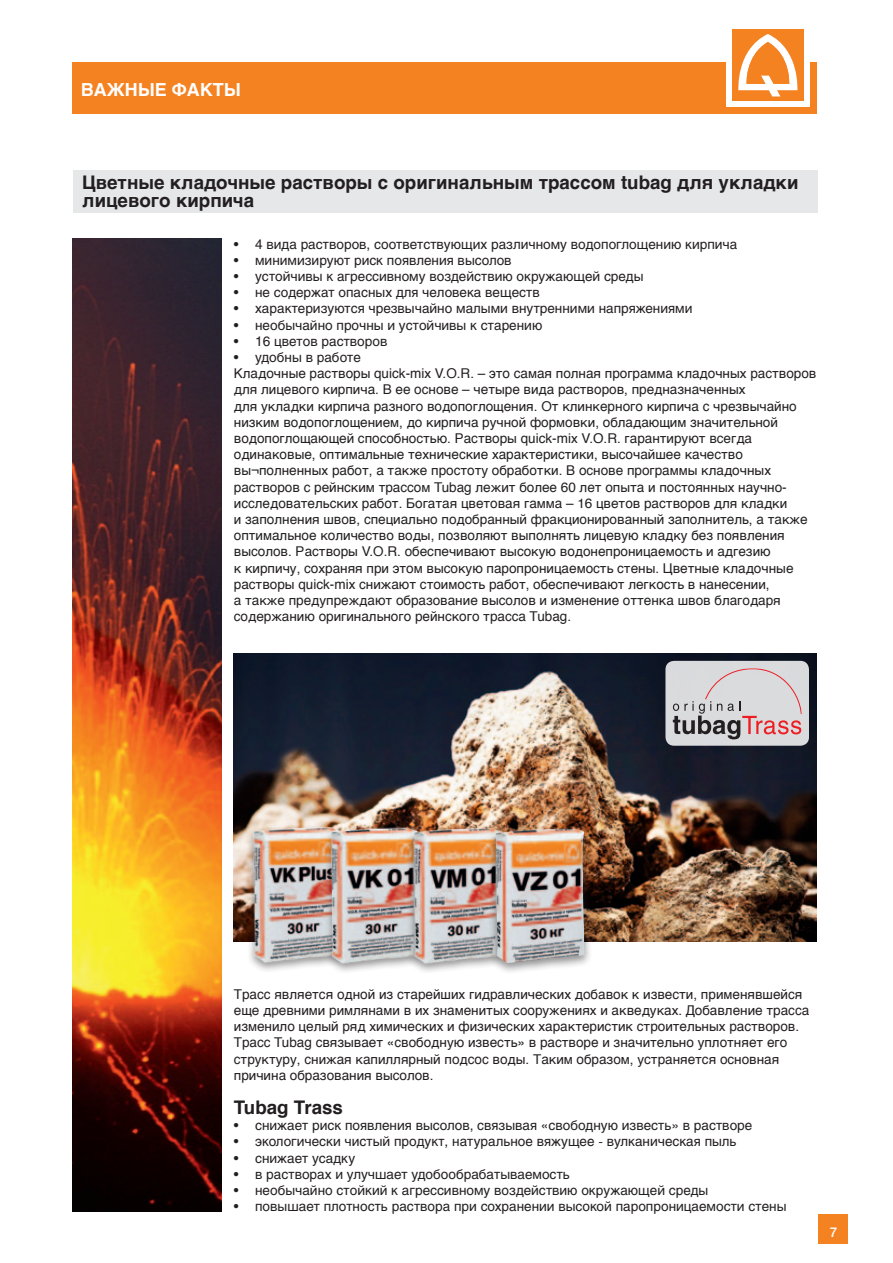
<style>
.page{position:relative;width:893px;height:1263px;background:#fff}
.page>*{position:absolute;margin:0;border:0;box-sizing:border-box;transform-origin:0 0}
.t1{font:700 18.75px/18px "Helvetica";color:#231f20}
.t2{font:700 18px "Helvetica";color:#fff}
.t3{font:13.5px/16.2px "Helvetica";color:#231f20}
.t4{font:13.5px "Helios C";color:#231f20}
.t5{font:500 13.5px "Helvetica Neue LT Pro";color:#fff}
</style>
<div class="page">
<img style="left:234px;top:653px;width:582px;height:289px">
<div style="left:819px;top:1214px;width:29px;height:30px;background:#f58220"></div>
<div style="left:72px;top:63px;width:744px;height:51px;background:#f58220"></div>
<div style="left:726px;top:23px;width:84px;height:84px;background:#fff"></div>
<div style="left:732px;top:30px;width:71px;height:71px;background:#f58220"></div>
<svg style="left:738px;top:34px;width:60px;height:62px"></svg>
<div style="left:74px;top:170px;width:744px;height:43px;background:#e6e7e9"></div>
<img style="left:72px;top:238px;width:149px;height:974px">
<img style="left:234px;top:815px;width:120px;height:155px">
<img style="left:322px;top:820px;width:85px;height:151px">
<div style="left:405px;top:824px;width:102px;height:150px;background:#231f20;opacity:.5"></div>
<img style="left:407px;top:816px;width:100px;height:155px">
<div style="left:487px;top:824px;width:105px;height:150px;background:#231f20;opacity:.5"></div>
<img style="left:495px;top:828px;width:90px;height:135px">
<div style="left:665px;top:661px;width:144px;height:85px;background:#dadbdd;border-radius:9px"></div>
<svg style="left:673px;top:668px;width:129px;height:71px"></svg>
<h2 class="t2" style="left:81px;top:75px;width:162px">важные факты</h2>
<h1 class="t1" style="left:82px;top:174px;width:718px">Цветные кладочные растворы с оригинальным трассом tubag для укладки лицевого кирпича</h1>
<p class="t4" style="left:234px;top:236px;width:505px">• 4 вида растворов, соответствующих различному водопоглощению кирпича</p>
<p class="t4" style="left:234px;top:252px;width:279px">• минимизируют риск появления высолов</p>
<p class="t4" style="left:234px;top:268px;width:411px">• устойчивы к агрессивному воздействию окружающей среды</p>
<p class="t4" style="left:234px;top:284px;width:307px">• не содержат опасных для человека веществ</p>
<p class="t4" style="left:234px;top:301px;width:460px">• характеризуются чрезвычайно малыми внутренними напряжениями</p>
<p class="t4" style="left:234px;top:317px;width:310px">• необычайно прочны и устойчивы к старению</p>
<p class="t4" style="left:234px;top:333px;width:155px">• 16 цветов растворов</p>
<p class="t4" style="left:234px;top:349px;width:128px">• удобны в работе</p>
<p class="t3" style="left:234px;top:366px;width:584px">Кладочные растворы quick-mix V.О.R. – это самая полная программа кладочных растворов для лицевого кирпича. В ее основе – четыре вида растворов, предназначенных<br>для укладки кирпича разного водопоглощения. От клинкерного кирпича с чрезвычайно низким водопоглощением, до кирпича ручной формовки, обладающим значительной водопоглощающей способностью. Растворы quick-mix V.O.R. гарантируют всегда одинаковые, оптимальные технические характеристики, высочайшее качество вы¬полненных работ, а также простоту обработки. В основе программы кладочных растворов с рейнским трассом Tubag лежит более 60 лет опыта и постоянных научно&shy;исследовательских работ. Богатая цветовая гамма – 16 цветов растворов для кладки<br>и заполнения швов, специально подобранный фракционированный заполнитель, а также оптимальное количество воды, позволяют выполнять лицевую кладку без появления высолов. Растворы V.О.R. обеспечивают высокую водонепроницаемость и адгезию<br>к кирпичу, сохраняя при этом высокую паропроницаемость стены. Цветные кладочные растворы quick-mix снижают стоимость работ, обеспечивают легкость в нанесении,<br>а также предупреждают образование высолов и изменение оттенка швов благодаря содержанию оригинального рейнского трасса Tubag.</p>
<p class="t3" style="left:234px;top:986px;width:577px">Трасс является одной из старейших гидравлических добавок к извести, применявшейся еще древними римлянами в их знаменитых сооружениях и акведуках. Добавление трасса изменило целый ряд химических и физических характеристик строительных растворов.<br>Трасс Tubag связывает «свободную известь» в растворе и значительно уплотняет его структуру, снижая капиллярный подсос воды. Таким образом, устраняется основная причина образования высолов.</p>
<h1 class="t1" style="left:234px;top:1099px;width:111px">Tubag Trass</h1>
<p class="t4" style="left:234px;top:1117px;width:520px">• снижает риск появления высолов, связывая «свободную известь» в растворе</p>
<p class="t4" style="left:234px;top:1133px;width:504px">• экологически чистый продукт, натуральное вяжущее - вулканическая пыль</p>
<p class="t4" style="left:234px;top:1150px;width:123px">• снижает усадку</p>
<p class="t4" style="left:234px;top:1166px;width:337px">• в растворах и улучшает удобообрабатываемость</p>
<p class="t4" style="left:234px;top:1182px;width:476px">• необычайно стойкий к агрессивному воздействию окружающей среды</p>
<p class="t4" style="left:234px;top:1198px;width:554px">• повышает плотность раствора при сохранении высокой паропроницаемости стены</p>
<p class="t5" style="left:830px;top:1224px;width:9px">7</p>
</div>
